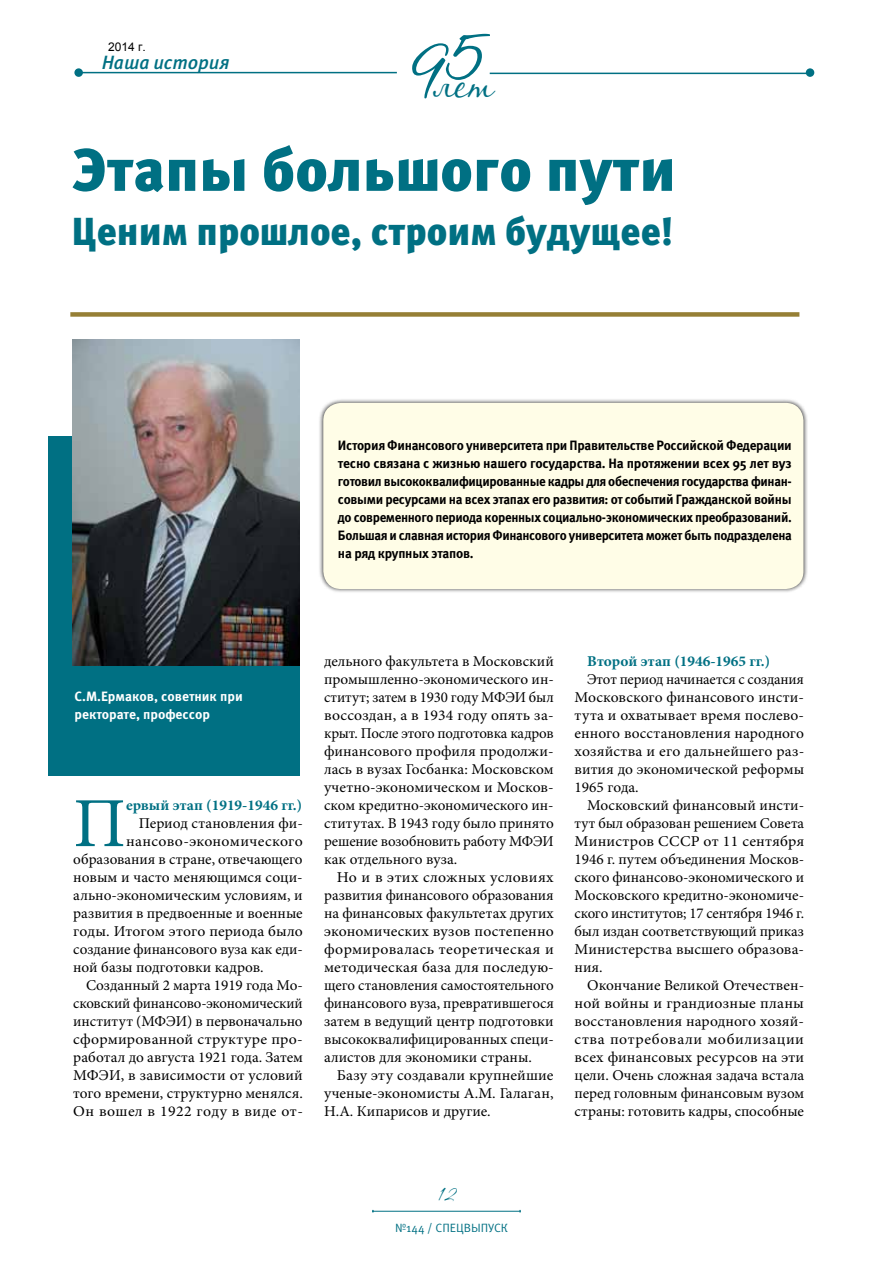
<style>
.page{position:relative;width:893px;height:1263px;background:#fff}
.page>*{position:absolute;margin:0;border:0;box-sizing:border-box;transform-origin:0 0}
.t1{font:70.35px "Minion Pro";color:#007083}
.t2{font:900 60px "Meta Pro";color:#007083}
.t3{font:46.65px "Aquarelle";color:#007083}
.t4{font:900 39px "Meta Pro";color:#007083}
.t5{font:19.5px "Aquarelle";color:#007083}
.t6{font:italic 500 19.2px "Meta Pro";letter-spacing:-.01em;color:#007083}
.t7{font:15px/18px "Minion Pro";color:#000;text-align:justify}
.t8{font:15px/18px "Minion Pro";color:#000;text-align:justify;scale:1.05 1}
.t9{font:15px/18px "Minion Pro";color:#000;text-align:justify;scale:1.04 1}
.t10{font:700 15px "Minion Pro";color:#007083}
.t11{font:15px "Minion Pro";letter-spacing:.02em;color:#000;scale:1.05 1}
.t12{font:15px "Minion Pro";letter-spacing:.025em;color:#000;scale:1.05 1}
.t13{font:700 13.5px/18px "Meta Pro";letter-spacing:-.03em;color:#000;text-align:justify}
.t14{font:700 13.5px/18px "Meta Pro";color:#fff}
.t15{font:12px "Meta Pro";color:#007083}
.t16{font:12px "Arial";color:#000}
.s1{font-size:75.45px}
</style>
<div class="page">
<hr style="left:77px;top:72px;width:320px;height:1px;background:#007083">
<div style="left:74px;top:68px;width:9px;height:9px;background:#007083;border-radius:50%"></div>
<div style="left:806px;top:68px;width:8px;height:9px;background:#007083;border-radius:50%"></div>
<hr style="left:490px;top:73px;width:320px;height:1px;background:#007083">
<hr style="left:372px;top:1211px;width:148px;height:1px;background:#007083">
<div style="left:49px;top:436px;width:251px;height:339px;background:#007083"></div>
<img style="left:72px;top:339px;width:228px;height:327px">
<div style="left:70px;top:312px;width:729px;height:5px;background:#967f35"></div>
<div style="left:319px;top:398px;width:489px;height:196px;background:#000;opacity:.75"></div>
<div style="left:323px;top:403px;width:480px;height:186px;background:#fffde7;border-radius:18px"></div>
<p class="t16" style="left:108px;top:39px;width:39px">2014 г.</p>
<p class="t6" style="left:102px;top:50px;width:129px">Наша история</p>
<h3 class="t3" style="left:410px;top:54px;width:85px"><span class="s1">9</span>лет<sup>5</sup></h3>
<h2 class="t2" style="left:72px;top:132px;width:605px">Этапы большого пути</h2>
<h3 class="t4" style="left:72px;top:207px;width:603px">Ценим прошлое, строим будущее!</h3>
<p class="t13" style="left:338px;top:437px;width:455px">История Финансового университета при Правительстве Российской Федерации тесно связана с жизнью нашего государства. На протяжении всех 95 лет вуз готовил высококвалифицированные кадры для обеспечения государства финан&shy;совыми ресурсами на всех этапах его развития: от событий Гражданской войны до современного периода коренных социально-экономических преобразований.<br>Большая и славная история Финансового университета может быть подразделена на ряд крупных этапов.</p>
<p class="t14" style="left:74px;top:687px;width:170px">С.М.Ермаков, советник при ректорате, профессор</p>
<h1 class="t1" style="left:73px;top:776px;width:54px">П</h1>
<p class="t10" style="left:126px;top:795px;width:177px">ервый этап (1919-1946 гг.)</p>
<p class="t7" style="left:139px;top:814px;width:166px">Период становления фи-</p>
<p class="t8" style="left:126px;top:832px;width:170px">нансово-экономического</p>
<p class="t7" style="left:73px;top:850px;width:231px">образования в стране, отвечающего</p>
<p class="t7" style="left:73px;top:868px;width:231px">новым и часто меняющимся соци-</p>
<p class="t7" style="left:73px;top:886px;width:231px">ально-экономическим условиям, и</p>
<p class="t7" style="left:73px;top:904px;width:231px">развития в предвоенные и военные</p>
<p class="t9" style="left:73px;top:922px;width:222px">годы. Итогом этого периода было</p>
<p class="t7" style="left:73px;top:940px;width:231px">создание финансового вуза как еди-</p>
<p class="t7" style="left:73px;top:958px;width:192px">ной базы подготовки кадров.</p>
<p class="t7" style="left:86px;top:976px;width:218px">Созданный 2 марта 1919 года Мо-</p>
<p class="t7" style="left:73px;top:994px;width:231px">сковский финансово-экономический</p>
<p class="t7" style="left:73px;top:1012px;width:231px">институт (МФЭИ) в первоначально</p>
<p class="t11" style="left:73px;top:1029px;width:220px">сформированной структуре про-</p>
<p class="t7" style="left:73px;top:1048px;width:231px">работал до августа 1921 года. Затем</p>
<p class="t9" style="left:73px;top:1066px;width:222px">МФЭИ, в зависимости от условий</p>
<p class="t7" style="left:73px;top:1084px;width:231px">того времени, структурно менялся.</p>
<p class="t12" style="left:73px;top:1101px;width:220px">Он вошел в 1922 году в виде от-</p>
<p class="t7" style="left:324px;top:652px;width:231px">дельного факультета в Московский промышленно-экономического ин&shy;ститут; затем в 1930 году МФЭИ был воссоздан, а в 1934 году опять за&shy;крыт. После этого подготовка кадров финансового профиля продолжи&shy;лась в вузах Госбанка: Московском учетно-экономическом и Москов&shy;ском кредитно-экономического ин&shy;ститутах. В 1943 году было принято решение возобновить работу МФЭИ как отдельного вуза.</p>
<p class="t8" style="left:324px;top:868px;width:220px;text-indent:13px">Но и в этих сложных условиях развития финансового образования на финансовых факультетах других экономических вузов постепенно формировалась теоретическая и методическая база для последую&shy;щего становления самостоятельного финансового вуза, превратившегося затем в ведущий центр подготовки высококвалифицированных специ&shy;алистов для экономики страны.</p>
<p class="t9" style="left:324px;top:1066px;width:222px;text-indent:13px">Базу эту создавали крупнейшие ученые-экономисты А.М. Галаган, Н.А. Кипарисов и другие.</p>
<p class="t10" style="left:587px;top:651px;width:184px">Второй этап (1946-1965 гг.)</p>
<p class="t7" style="left:575px;top:670px;width:231px;text-indent:13px">Этот период начинается с создания Московского финансового инсти&shy;тута и охватывает время послево&shy;енного восстановления народного хозяйства и его дальнейшего раз&shy;вития до экономической реформы 1965 года.</p>
<p class="t7" style="left:575px;top:796px;width:231px;text-indent:13px">Московский финансовый инсти&shy;тут был образован решением Совета Министров СССР от 11 сентября 1946 г. путем объединения Москов&shy;ского финансово-экономического и Московского кредитно-экономиче&shy;ского институтов; 17 сентября 1946 г. был издан соответствующий приказ Министерства высшего образова&shy;ния.</p>
<p class="t7" style="left:575px;top:976px;width:231px;text-indent:13px">Окончание Великой Отечествен&shy;ной войны и грандиозные планы восстановления народного хозяй&shy;ства потребовали мобилизации всех финансовых ресурсов на эти цели. Очень сложная задача встала перед головным финансовым вузом страны: готовить кадры, способные</p>
<h3 class="t5" style="left:438px;top:1181px;width:20px">12</h3>
<p class="t15" style="left:395px;top:1220px;width:114px">№144 / СПЕЦВЫПУСК</p>
</div>
